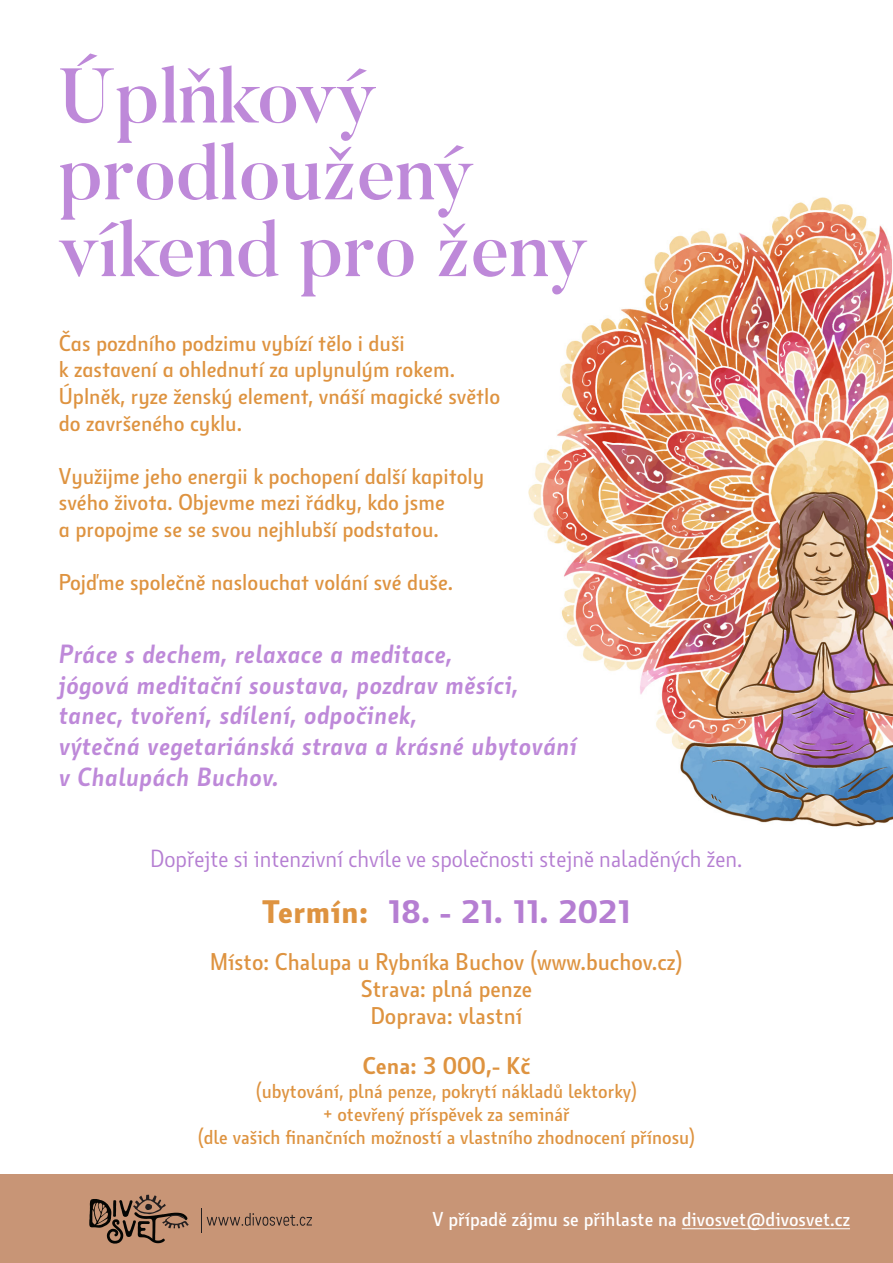
<style>
.page{position:relative;width:893px;height:1263px;background:#fff}
.page>*{position:absolute;margin:0;border:0;box-sizing:border-box;transform-origin:0 0}
.t1{font:500 76.95px "Butler";color:#be89d9}
.t2{font:800 31.5px "Botanika";color:#b57ed2}
.t3{font:italic 700 25.5px "Botanika";color:#be89d9}
.t4{font:24px "Botanika Lite";color:#b57ed2}
.t5{font:600 23.4px "Botanika";color:#de9340}
.t6{font:700 23.4px "Botanika";color:#de9340}
.t7{font:22.2px/26.5px "Botanika Demi Alt";color:#de9340}
.t8{font:600 19.5px "Botanika";color:#de9340}
.t9{font:600 19.5px "Botanika";color:#fff}
.s1{color:#de9340}
</style>
<div class="page">
<img style="left:528px;top:197px;width:365px;height:630px">
<div style="left:0;top:1174px;width:893px;height:89px;background:#c89576"></div>
<hr style="left:682px;top:1228px;width:168px;height:1px;background:#fff">
<svg style="left:89px;top:1195px;width:100px;height:48px"></svg>
<svg style="left:201px;top:1208px;width:111px;height:24px"></svg>
<p class="t1" style="left:59px;top:47px;width:320px">Úplňkový</p>
<p class="t1" style="left:59px;top:124px;width:417px">prodloužený</p>
<p class="t1" style="left:59px;top:200px;width:531px">víkend pro ženy</p>
<p class="t7" style="left:59px;top:330px;width:347px">Čas pozdního podzimu vybízí tělo i duši</p>
<p class="t7" style="left:59px;top:356px;width:443px">k zastavení a ohlednutí za uplynulým rokem.<br>Úplněk, ryze ženský element, vnáší magické světlo do završeného cyklu.</p>
<p class="t7" style="left:59px;top:463px;width:427px">Využijme jeho energii k pochopení další kapitoly svého života. Objevme mezi řádky, kdo jsme</p>
<p class="t7" style="left:59px;top:516px;width:382px">a propojme se se svou nejhlubší podstatou.</p>
<p class="t7" style="left:59px;top:569px;width:396px">Pojďme společně naslouchat volání své duše.</p>
<p class="t3" style="left:59px;top:639px;width:395px">Práce s dechem, relaxace a meditace,</p>
<p class="t3" style="left:59px;top:669px;width:461px">jógová meditační soustava, pozdrav měsíci,</p>
<p class="t3" style="left:59px;top:700px;width:360px">tanec, tvoření, sdílení, odpočinek,</p>
<p class="t3" style="left:59px;top:730px;width:520px">výtečná vegetariánská strava a krásné ubytování</p>
<p class="t3" style="left:59px;top:761px;width:221px">v Chalupách Buchov.</p>
<p class="t4" style="left:151px;top:844px;width:593px">Dopřejte si intenzivní chvíle ve společnosti stejně naladěných žen.</p>
<p class="t2" style="left:262px;top:892px;width:370px"><span class="s1">Termín:</span> 18. - 21. 11. 2021</p>
<p class="t5" style="left:210px;top:947px;width:474px">Místo: Chalupa u Rybníka Buchov (www.buchov.cz)</p>
<p class="t5" style="left:361px;top:974px;width:173px">Strava: plná penze</p>
<p class="t5" style="left:371px;top:1001px;width:153px">Doprava: vlastní</p>
<p class="t6" style="left:362px;top:1052px;width:170px">Cena: 3 000,- Kč</p>
<p class="t8" style="left:256px;top:1079px;width:383px">(ubytování, plná penze, pokrytí nákladů lektorky)</p>
<p class="t8" style="left:323px;top:1102px;width:248px">+ otevřený příspěvek za seminář</p>
<p class="t8" style="left:198px;top:1126px;width:499px">(dle vašich finančních možností a vlastního zhodnocení přínosu)</p>
<p class="t9" style="left:432px;top:1208px;width:419px">V případě zájmu se přihlaste na divosvet@divosvet.cz</p>
</div>
